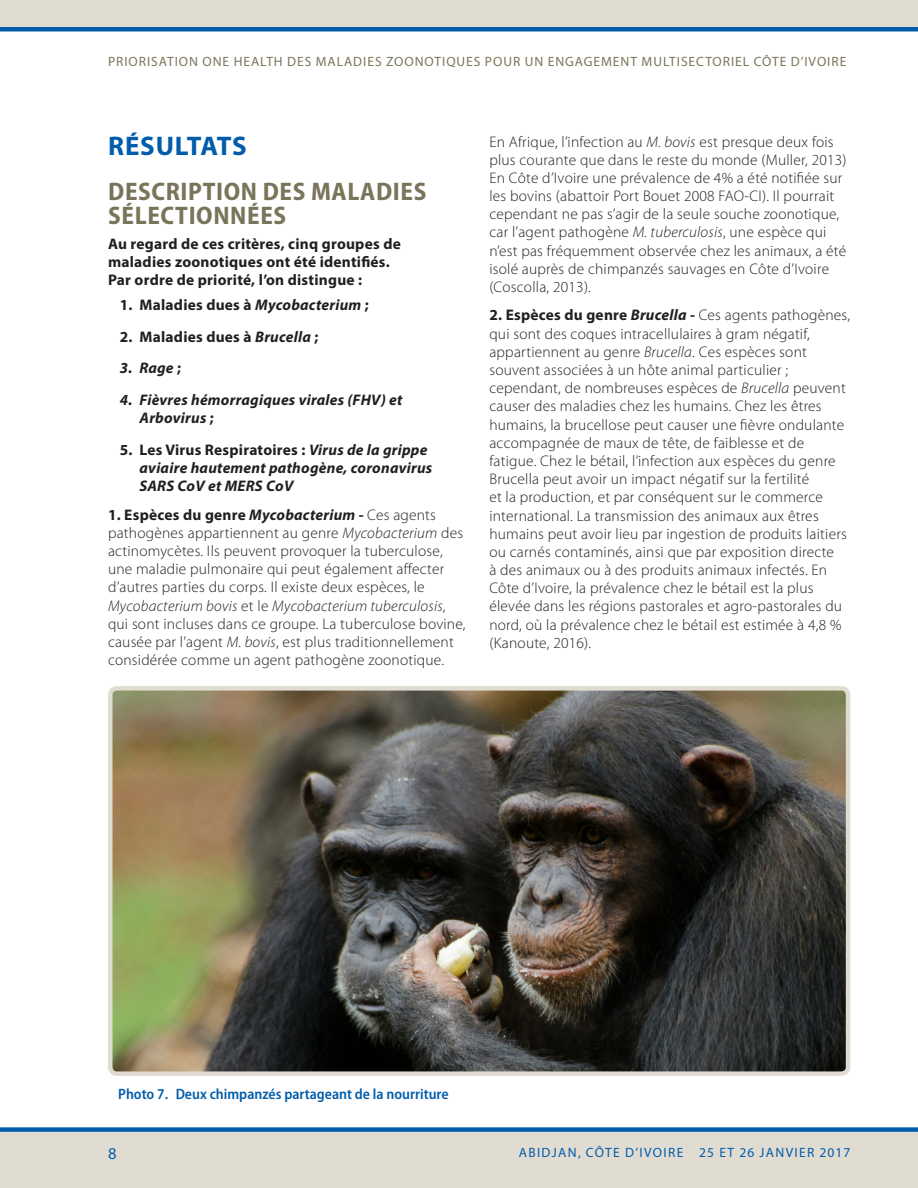
<style>
.page{position:relative;width:918px;height:1188px;background:#fff}
.page>*{position:absolute;margin:0;border:0;box-sizing:border-box;transform-origin:0 0}
.t1{font:700 27px "Myriad Pro";letter-spacing:.025em;color:#015dab}
.t2{font:700 semi-condensed 25.5px/24px "Myriad Pro";letter-spacing:.025em;color:#7a755a}
.t3{font:16.5px "Myriad Pro";color:#015dab}
.Body_Text{font:300 15.3px/18.1px "Myriad Pro";letter-spacing:.015em;color:#231f20}
.Body_Text-2{font:700 15.3px/18.1px "Myriad Pro";letter-spacing:.015em;color:#231f20}
.t4{font:italic 700 15.3px/18.1px "Myriad Pro";letter-spacing:.015em;color:#231f20}
.Figure_Title{font:600 semi-condensed 15px "Myriad Pro";color:#015dab}
.t5{font:13.5px "Myriad Pro";letter-spacing:.07em;color:#7a755a}
.t6{font:13.5px "Myriad Pro";letter-spacing:.1em;color:#015dab}
.s1{font-style:italic}
.s2{font-style:normal}
.s3{font-weight:700}
.s4{font-weight:700;font-style:italic}
</style>
<div class="page">
<div style="left:0;top:1132px;width:918px;height:56px;background:#e1dcd2"></div>
<div style="left:0;top:0;width:918px;height:27px;background:#e1dcd2"></div>
<div style="left:0;top:1127px;width:918px;height:5px;background:#015dab"></div>
<div style="left:0;top:27px;width:918px;height:5px;background:#015dab"></div>
<img style="left:113px;top:691px;width:732px;height:380px">
<div style="left:108px;top:686px;width:742px;height:390px;border:4px solid #e1dcd2;border-radius:7px"></div>
<p class="t5" style="left:108px;top:54px;width:740px">PRIORISATION ONE HEALTH DES MALADIES ZOONOTIQUES POUR UN ENGAGEMENT MULTISECTORIEL CÔTE D’IVOIRE</p>
<h2 class="t1" style="left:108px;top:129px;width:140px">RÉSULTATS</h2>
<h3 class="t2" style="left:108px;top:179px;width:320px">DESCRIPTION DES MALADIES<br>SÉLECTIONNÉES</h3>
<p class="Body_Text-2" style="left:108px;top:234px;width:294px">Au regard de ces critères, cinq groupes de maladies zoonotiques ont été identifiés.<br>Par ordre de priorité, l’on distingue :</p>
<p class="Body_Text-2" style="left:120px;top:295px;width:251px">1. Maladies dues à <span class="s1">Mycobacterium</span> ;</p>
<p class="Body_Text-2" style="left:120px;top:327px;width:200px">2. Maladies dues à <span class="s1">Brucella</span> ;</p>
<p class="t4" style="left:120px;top:359px;width:63px">3. Rage <span class="s2">;</span></p>
<p class="t4" style="left:140px;top:390px;width:264px;text-indent:-20px">4. Fièvres hémorragiques virales (FHV) et<br>Arbovirus <span class="s2">;</span></p>
<p class="t4" style="left:140px;top:440px;width:294px;text-indent:-20px"><span class="s2">5. Les Virus Respiratoires :</span> Virus de la grippe aviaire hautement pathogène, coronavirus<br>SARS CoV et MERS CoV</p>
<p class="Body_Text" style="left:108px;top:506px;width:359px"><span class="s3">1. Espèces du genre</span> <span class="s4">Mycobacterium</span> <span class="s3">-</span> Ces agents pathogènes appartiennent au genre <span class="s1">Mycobacterium</span> des actinomycètes. Ils peuvent provoquer la tuberculose, une maladie pulmonaire qui peut également affecter d’autres parties du corps. Il existe deux espèces, le <span class="s1">Mycobacterium bovis</span> et le <span class="s1">Mycobacterium tuberculosis</span>, qui sont incluses dans ce groupe. La tuberculose bovine, causée par l’agent <span class="s1">M. bovis</span>, est plus traditionnellement considérée comme un agent pathogène zoonotique.</p>
<p class="Body_Text" style="left:489px;top:133px;width:359px">En Afrique, l’infection au <span class="s1">M. bovis</span> est presque deux fois plus courante que dans le reste du monde (Muller, 2013)<br>En Côte d’Ivoire une prévalence de 4% a été notifiée sur les bovins (abattoir Port Bouet 2008 FAO-CI). Il pourrait cependant ne pas s’agir de la seule souche zoonotique, car l’agent pathogène <span class="s1">M. tuberculosis</span>, une espèce qui n’est pas fréquemment observée chez les animaux, a été isolé auprès de chimpanzés sauvages en Côte d’Ivoire (Coscolla, 2013).</p>
<p class="Body_Text" style="left:489px;top:307px;width:362px"><span class="s3">2. Espèces du genre</span> <span class="s4">Brucella</span> <span class="s3">-</span> Ces agents pathogènes, qui sont des coques intracellulaires à gram négatif, appartiennent au genre <span class="s1">Brucella</span>. Ces espèces sont souvent associées à un hôte animal particulier ; cependant, de nombreuses espèces de <span class="s1">Brucella</span> peuvent causer des maladies chez les humains. Chez les êtres humains, la brucellose peut causer une fièvre ondulante accompagnée de maux de tête, de faiblesse et de fatigue. Chez le bétail, l’infection aux espèces du genre Brucella peut avoir un impact négatif sur la fertilité<br>et la production, et par conséquent sur le commerce international. La transmission des animaux aux êtres humains peut avoir lieu par ingestion de produits laitiers ou carnés contaminés, ainsi que par exposition directe<br>à des animaux ou à des produits animaux infectés. En Côte d’Ivoire, la prévalence chez le bétail est la plus élevée dans les régions pastorales et agro-pastorales du nord, où la prévalence chez le bétail est estimée à 4,8 % (Kanoute, 2016).</p>
<p class="Figure_Title" style="left:118px;top:1086px;width:332px">Photo 7. Deux chimpanzés partageant de la nourriture</p>
<p class="t3" style="left:108px;top:1143px;width:10px">8</p>
<p class="t6" style="left:519px;top:1144px;width:333px">ABIDJAN, CÔTE D’IVOIRE 25 ET 26 JANVIER 2017</p>
</div>
